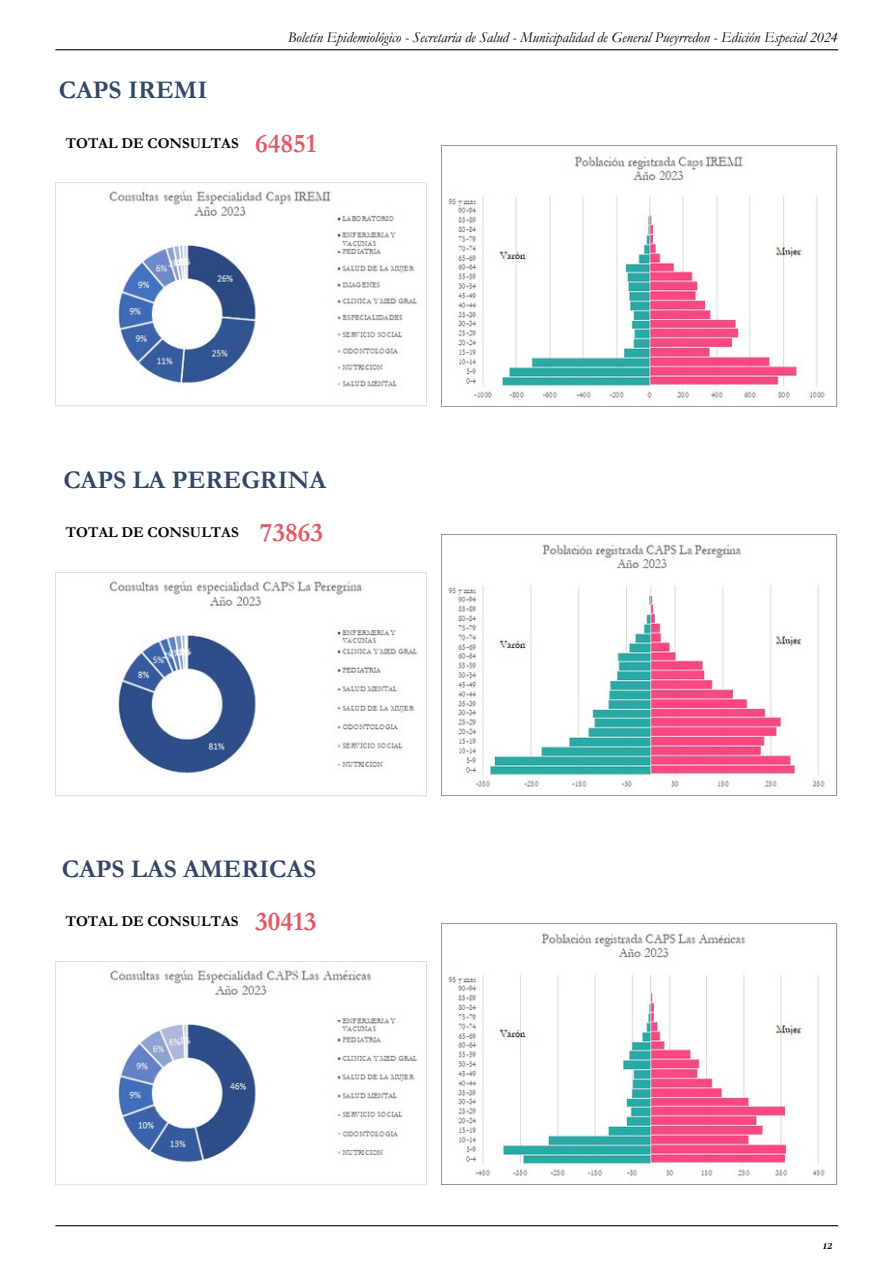
<style>
.page{position:relative;width:893px;height:1264px;background:#fff}
.page>*{position:absolute;margin:0;border:0;box-sizing:border-box;transform-origin:0 0}
.t1{font:700 25.5px "Garamond";color:#334668}
.t2{font:italic 15px "Garamond";color:#000}
.t3{font:700 15px "Garamond";color:#000}
.t4{font:italic 700 15px "Cormorant Garamond";color:#000}
.s1{font-size:27px;color:#e35a66}
</style>
<div class="page">
<hr style="left:55px;top:49px;width:783px;height:1px;background:#000">
<hr style="left:55px;top:1225px;width:783px;height:1px;background:#000">
<img style="left:55px;top:183px;width:372px;height:223px">
<img style="left:441px;top:145px;width:396px;height:261px">
<img style="left:55px;top:572px;width:372px;height:224px">
<img style="left:441px;top:534px;width:396px;height:261px">
<img style="left:55px;top:961px;width:372px;height:224px">
<img style="left:441px;top:923px;width:396px;height:261px">
<p class="t2" style="left:288px;top:29px;width:551px">Boletín Epidemiológico - Secretaría de Salud - Municipalidad de General Pueyrredon - Edición Especial 2024</p>
<h1 class="t1" style="left:59px;top:76px;width:150px">CAPS IREMI</h1>
<p class="t3" style="left:66px;top:135px;width:252px">TOTAL DE CONSULTAS <span class="s1">64851</span></p>
<h1 class="t1" style="left:63px;top:466px;width:264px">CAPS LA PEREGRINA</h1>
<p class="t3" style="left:66px;top:524px;width:259px">TOTAL DE CONSULTAS <span class="s1">73863</span></p>
<h1 class="t1" style="left:62px;top:855px;width:256px">CAPS LAS AMERICAS</h1>
<p class="t3" style="left:66px;top:913px;width:252px">TOTAL DE CONSULTAS <span class="s1">30413</span></p>
<p class="t4" style="left:822px;top:1235px;width:11px">12</p>
</div>
